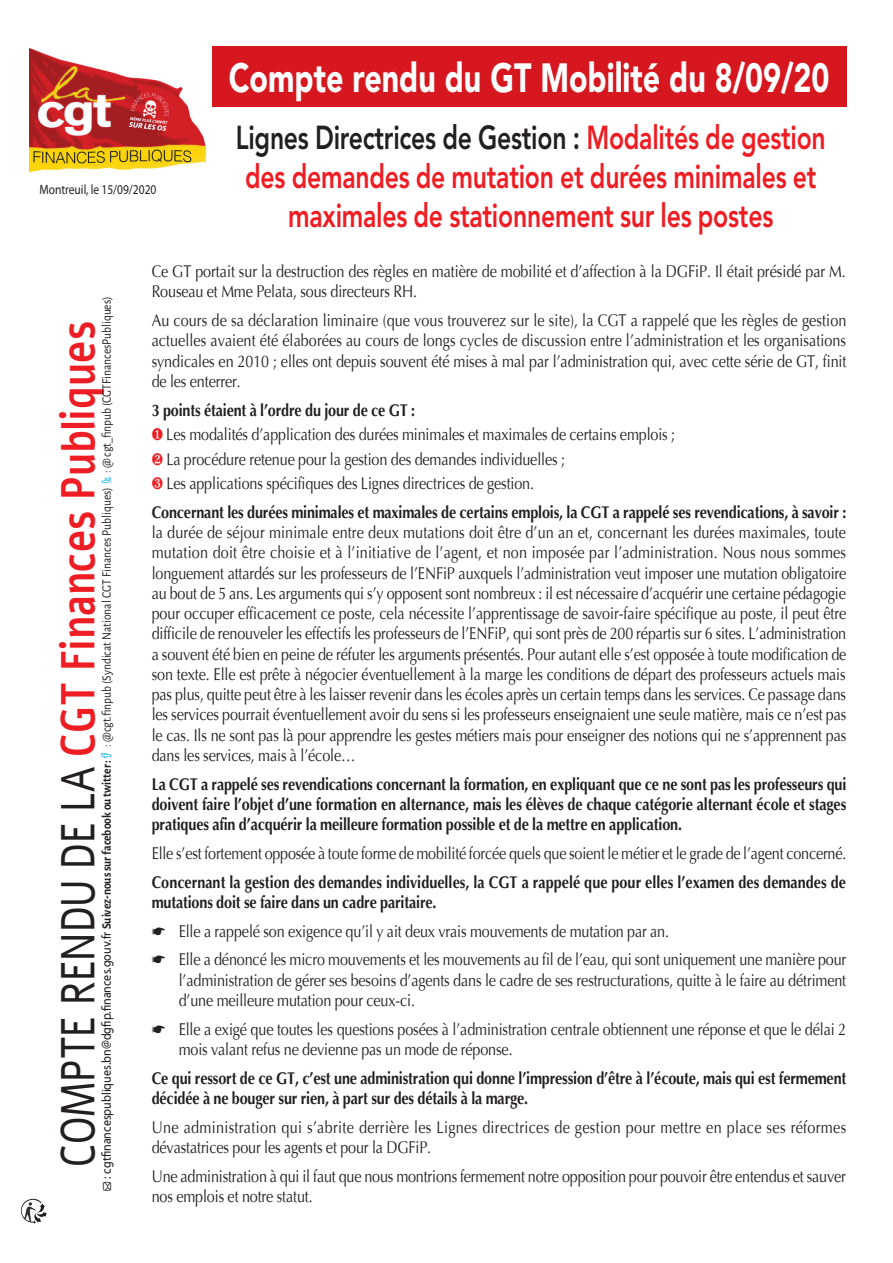
<style>
.page{position:relative;width:893px;height:1263px;background:#fff}
.page>*{position:absolute;margin:0;border:0;box-sizing:border-box;transform-origin:0 0}
.t1{font:700 47.25px "Alef";color:#ee1d23;scale:.8 1}
.t2{font:900 40.5px "Avenir LT Std";color:#fff;scale:.75 1}
.t3{font:800 33px/39px "Avenir LT Std";letter-spacing:-.01em;color:#ee1d23;text-align:center;scale:.75 1}
.t4{font:16.8px/20.2px "Optima";letter-spacing:-.01em;color:#231f20;scale:.85 1}
.t5{font:700 16.8px/20.2px "Optima";letter-spacing:-.01em;color:#231f20;scale:.85 1}
.t6{font:16.8px/20.2px "Optima";letter-spacing:.02em;color:#231f20;scale:.85 1}
.t7{font:13.5px "Myriad Pro";color:#231f20;scale:.85 1}
.t8{font:12.9px "Alegreya Sans";color:#231f20;scale:.9 1}
.s1{color:#231f20}
.s2{font-family:"Myriad Web Pro"}
.s3{font-weight:700}
.s4{font-weight:400;color:#231f20}
.s5{color:#ee1d23}
</style>
<div class="page">
<img style="left:30px;top:48px;width:176px;height:125px">
<img style="left:21px;top:1199px;width:26px;height:25px">
<div style="left:212px;top:47px;width:634px;height:60px;background:#d7171f"></div>
<p class="t7" style="left:40px;top:181px;width:139px">Montreuil, le 15/09/2020</p>
<h2 class="t2" style="left:229px;top:54px;width:802px">compte rendu du GT mobilité du 8/09/20</h2>
<h3 class="t3" style="left:236px;top:118px;width:788px"><span class="s1">Lignes Directrices de Gestion :</span> Modalités de gestion des demandes de mutation et durées minimales et maximales de stationnement sur les postes</h3>
<p class="t8" style="left:98px;top:1191px;width:996px;rotate:-90deg">● <span class="s2">: cgtfinancespubliques.bn@dgfip.finances.gouv.fr</span> <span class="s3">Suivez-nous sur facebook ou twitter :</span> : @cgt.finpub (Syndicat National cgt finances publiques) : @ cgt_finpub (CGTFinancesPubliques)</p>
<h1 class="t1" style="left:47px;top:1167px;width:1059px;rotate:-90deg"><span class="s4">COMPTE RENDU DE LA</span> cgt finances publiques</h1>
<p class="t4" style="left:152px;top:262px;width:818px">Ce GT portait sur la destruction des règles en matière de mobilité et d’affection à la DGFiP. Il était présidé par M.<br>Rouseau et Mme Pelata, sous directeurs RH.</p>
<p class="t4" style="left:152px;top:311px;width:819px;text-align:justify">Au cours de sa déclaration liminaire (que vous trouverez sur le site), la CGT a rappelé que les règles de gestion actuelles avaient été élaborées au cours de longs cycles de discussion entre l’administration et les organisations syndicales en 2010 ; elles ont depuis souvent été mises à mal par l’administration qui, avec cette série de GT, finit de les enterrer.</p>
<p class="t5" style="left:152px;top:400px;width:312px">3 points étaient à l’ordre du jour de ce GT :</p>
<p class="t4" style="left:166px;top:425px;width:600px">les modalités d’application des durées minimales et maximales de certains emplois ;</p>
<p class="t4" style="left:166px;top:447px;width:471px;line-height:24.5px;text-indent:-15px"><span class="s5">•</span> la procédure retenue pour la gestion des demandes individuelles ; les applications spécifiques des Lignes directrices de gestion.</p>
<p class="t5" style="left:152px;top:502px;width:819px">Concernant les durées minimales et maximales de certains emplois, la CGT a rappelé ses revendications, à savoir :</p>
<p class="t4" style="left:152px;top:523px;width:819px;text-align:justify">la durée de séjour minimale entre deux mutations doit être d’un an et, concernant les durées maximales, toute mutation doit être choisie et à l’initiative de l’agent, et non imposée par l’administration. Nous nous sommes longuement attardés sur les professeurs de l’ENFiP auxquels l’administration veut imposer une mutation obligatoire au bout de 5 ans. Les arguments qui s’y opposent sont nombreux : il est nécessaire d’acquérir une certaine pédagogie pour occuper efficacement ce poste, cela nécessite l’apprentissage de savoir-faire spécifique au poste, il peut être difficile de renouveler les effectifs les professeurs de l’ENFiP, qui sont près de 200 répartis sur 6 sites. L’administration a souvent été bien en peine de réfuter les arguments présentés. Pour autant elle s’est opposée à toute modification de son texte. Elle est prête à négocier éventuellement à la marge les conditions de départ des professeurs actuels mais pas plus, quitte peut être à les laisser revenir dans les écoles après un certain temps dans les services. Ce passage dans les services pourrait éventuellement avoir du sens si les professeurs enseignaient une seule matière, mais ce n’est pas le cas. Ils ne sont pas là pour apprendre les gestes métiers mais pour enseigner des notions qui ne s’apprennent pas dans les services, mais à l’école…</p>
<p class="t5" style="left:152px;top:774px;width:819px;text-align:justify">La CGT a rappelé ses revendications concernant la formation, en expliquant que ce ne sont pas les professeurs qui doivent faire l’objet d’une formation en alternance, mais les élèves de chaque catégorie alternant école et stages pratiques afin d’acquérir la meilleure formation possible et de la mettre en application.</p>
<p class="t4" style="left:152px;top:843px;width:819px">Elle s’est fortement opposée à toute forme de mobilité forcée quels que soient le métier et le grade de l’agent concerné.</p>
<p class="t5" style="left:152px;top:872px;width:818px">Concernant la gestion des demandes individuelles, la CGT a rappelé que pour elles l’examen des demandes de mutations doit se faire dans un cadre paritaire.</p>
<p class="t4" style="left:179px;top:917px;width:787px;line-height:28.8px">Elle a rappelé son exigence qu’il y ait deux vrais mouvements de mutation par an.<br>Elle a dénoncé les micro mouvements et les mouvements au fil de l’eau, qui sont uniquement une manière pour</p>
<p class="t4" style="left:179px;top:970px;width:787px">l’administration de gérer ses besoins d’agents dans le cadre de ses restructurations, quitte à le faire au détriment d’une meilleure mutation pour ceux-ci.</p>
<p class="t4" style="left:179px;top:1019px;width:787px">Elle a exigé que toutes les questions posées à l’administration centrale obtiennent une réponse et que le délai 2 mois valant refus ne devienne pas un mode de réponse.</p>
<p class="t5" style="left:152px;top:1068px;width:819px">Ce qui ressort de ce GT, c’est une administration qui donne l’impression d’être à l’écoute, mais qui est fermement décidée à ne bouger sur rien, à part sur des détails à la marge.</p>
<p class="t6" style="left:152px;top:1117px;width:819px">Une administration qui s’abrite derrière les Lignes directrices de gestion pour mettre en place ses réformes dévastatrices pour les agents et pour la DGFiP.</p>
<p class="t4" style="left:152px;top:1166px;width:818px">Une administration à qui il faut que nous montrions fermement notre opposition pour pouvoir être entendus et sauver nos emplois et notre statut.</p>
</div>
